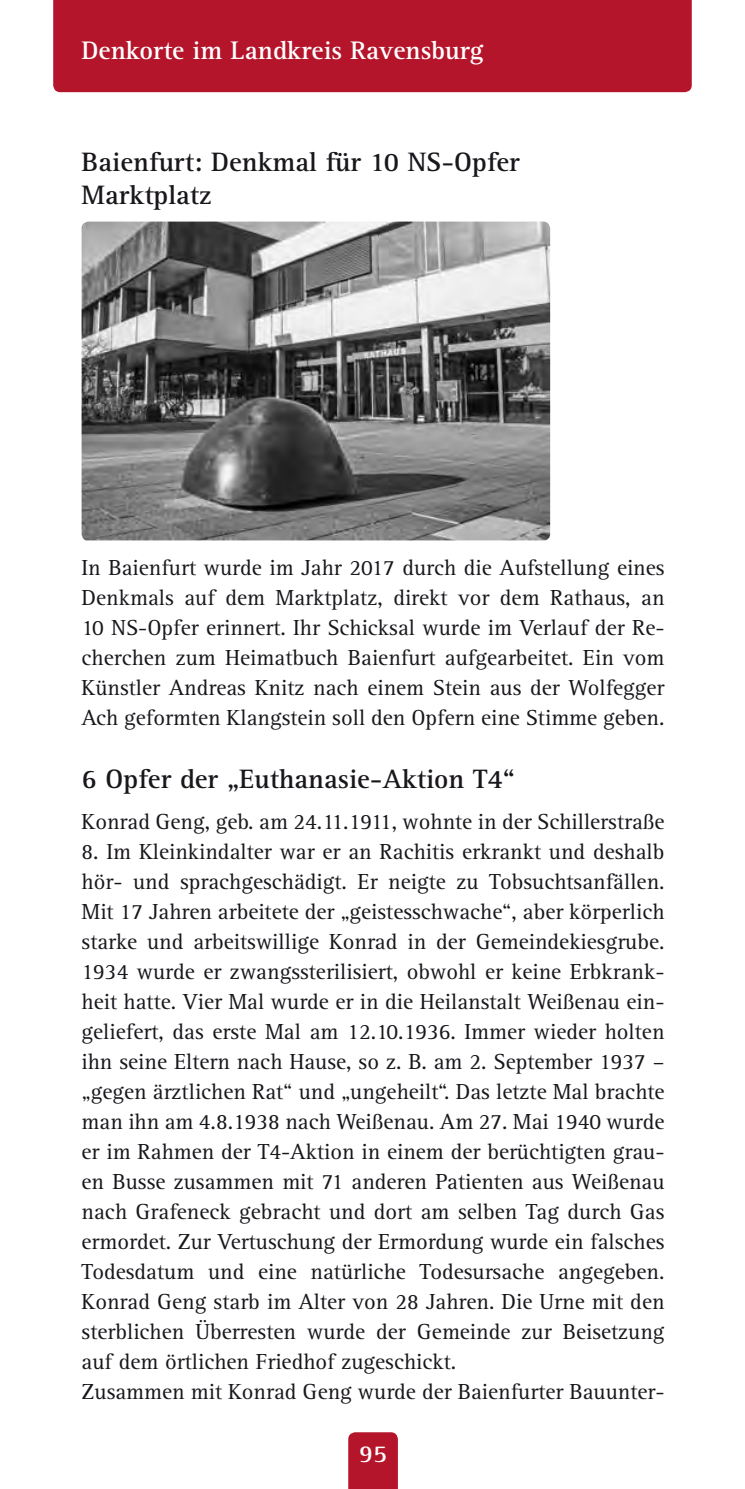
<style>
.page{position:relative;width:745px;height:1489px;background:#fff}
.page>*{position:absolute;margin:0;border:0;box-sizing:border-box;transform-origin:0 0}
.t1{font:700 27.5px/33px "Rotis Serif";color:#1a171c}
.t2{font:700 26.25px "Rotis Serif";color:#fff}
.t3{font:700 25px "Rotis Serif";color:#fff}
.t4{font:22.5px/30px "Rotis Serif";color:#1a171c;text-align:justify}
</style>
<div class="page">
<div style="left:53px;top:0;width:638px;height:92px;background:#b5152b"></div>
<div style="left:348px;top:1432px;width:49px;height:56px;background:#b5152b"></div>
<img style="left:81px;top:221px;width:468px;height:319px">
<p class="t2" style="left:81px;top:35px;width:403px">Denkorte im Landkreis Ravensburg</p>
<p class="t1" style="left:81px;top:146px;width:439px">Baienfurt: Denkmal für 10 NS-Opfer<br>Marktplatz</p>
<p class="t4" style="left:81px;top:553px;width:584px">In Baienfurt wurde im Jahr 2017 durch die Aufstellung eines Denkmals auf dem Marktplatz, direkt vor dem Rathaus, an 10 NS-Opfer erinnert. Ihr Schicksal wurde im Verlauf der Re&shy;cherchen zum Heimatbuch Baienfurt aufgearbeitet. Ein vom Künstler Andreas Knitz nach einem Stein aus der Wolfegger Ach geformten Klangstein soll den Opfern eine Stimme geben.</p>
<p class="t1" style="left:81px;top:762px;width:434px">6 Opfer der „Euthanasie-Aktion T4“</p>
<p class="t4" style="left:81px;top:806px;width:584px">Konrad Geng, geb. am 24.11.1911, wohnte in der Schillerstraße</p>
<p class="t4" style="left:81px;top:836px;width:584px;text-align:left">8. Im Kleinkindalter war er an Rachitis erkrankt und deshalb hör- und sprachgeschädigt. Er neigte zu Tobsuchtsanfällen.<br>Mit 17 Jahren arbeitete der „geistesschwache“, aber körperlich starke und arbeitswillige Konrad in der Gemeindekiesgrube.<br>1934 wurde er zwangssterilisiert, obwohl er keine Erbkrank&shy;heit hatte. Vier Mal wurde er in die Heilanstalt Weißenau ein&shy;geliefert, das erste Mal am 12.10.1936. Immer wieder holten ihn seine Eltern nach Hause, so z. B. am 2. September 1937 – „gegen ärztlichen Rat“ und „ungeheilt“. Das letzte Mal brachte man ihn am 4.8.1938 nach Weißenau. Am 27. Mai 1940 wurde er im Rahmen der T4-Aktion in einem der berüchtigten grau&shy;en Busse zusammen mit 71 anderen Patienten aus Weißenau nach Grafeneck gebracht und dort am selben Tag durch Gas ermordet. Zur Vertuschung der Ermordung wurde ein falsches Todesdatum und eine natürliche Todesursache angegeben.<br>Konrad Geng starb im Alter von 28 Jahren. Die Urne mit den sterblichen Überresten wurde der Gemeinde zur Beisetzung auf dem örtlichen Friedhof zugeschickt.<br>Zusammen mit Konrad Geng wurde der Baienfurter Bauunter-</p>
<p class="t3" style="left:359px;top:1438px;width:29px">95</p>
</div>
